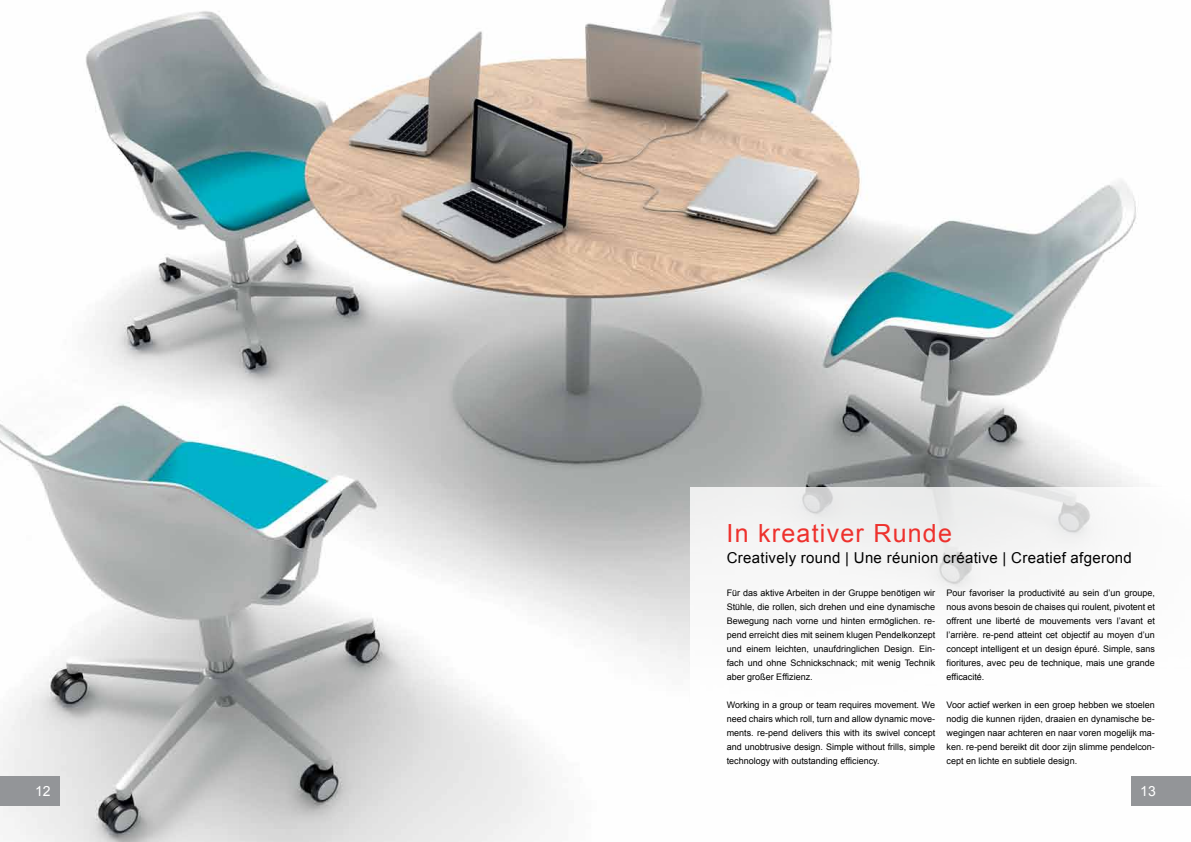
<style>
.page{position:relative;width:1191px;height:842px;background:#fff}
.page>*{position:absolute;margin:0;border:0;box-sizing:border-box;transform-origin:0 0}
.t1{font:25px "Arial";letter-spacing:.05em;color:#ee312d}
.t2{font:15px "Arial";letter-spacing:.02em;color:#000}
.t3{font:14px "Arial";color:#fff}
.t4{font:9px/14px "Arial";color:#000;text-align:justify}
</style>
<div class="page">
<img style="left:0;top:0;width:1137px;height:842px">
<div style="left:691px;top:488px;width:500px;height:318px;background:#fff"></div>
<div style="left:0;top:777px;width:59px;height:29px;background:#939598"></div>
<div style="left:1131px;top:777px;width:60px;height:29px;background:#939598"></div>
<h1 class="t1" style="left:726px;top:517px;width:227px">In kreativer Runde</h1>
<h2 class="t2" style="left:727px;top:548px;width:407px">Creatively round | Une réunion créative | Creatief afgerond</h2>
<p class="t4" style="left:727px;top:586px;width:210px">Für das aktive Arbeiten in der Gruppe benötigen wir Stühle, die rollen, sich drehen und eine dynamische Bewegung nach vorne und hinten ermöglichen. re&shy;pend erreicht dies mit seinem klugen Pendelkonzept und einem leichten, unaufdringlichen Design. Ein&shy;fach und ohne Schnickschnack; mit wenig Technik aber großer Effizienz.</p>
<p class="t4" style="left:727px;top:698px;width:210px">Working in a group or team requires movement. We need chairs which roll, turn and allow dynamic move&shy;ments. re-pend delivers this with its swivel concept and unobtrusive design. Simple without frills, simple technology with outstanding efficiency.</p>
<p class="t4" style="left:946px;top:586px;width:210px">Pour favoriser la productivité au sein d’un groupe, nous avons besoin de chaises qui roulent, pivotent et offrent une liberté de mouvements vers l’avant et l’arrière. re-pend atteint cet objectif au moyen d’un concept intelligent et un design épuré. Simple, sans fioritures, avec peu de technique, mais une grande efficacité.</p>
<p class="t4" style="left:946px;top:698px;width:210px">Voor actief werken in een groep hebben we stoelen nodig die kunnen rijden, draaien en dynamische be&shy;wegingen naar achteren en naar voren mogelijk ma&shy;ken. re-pend bereikt dit door zijn slimme pendelcon&shy;cept en lichte en subtiele design.</p>
<h3 class="t3" style="left:35px;top:782px;width:17px">12</h3>
<h3 class="t3" style="left:1140px;top:782px;width:17px">13</h3>
</div>
